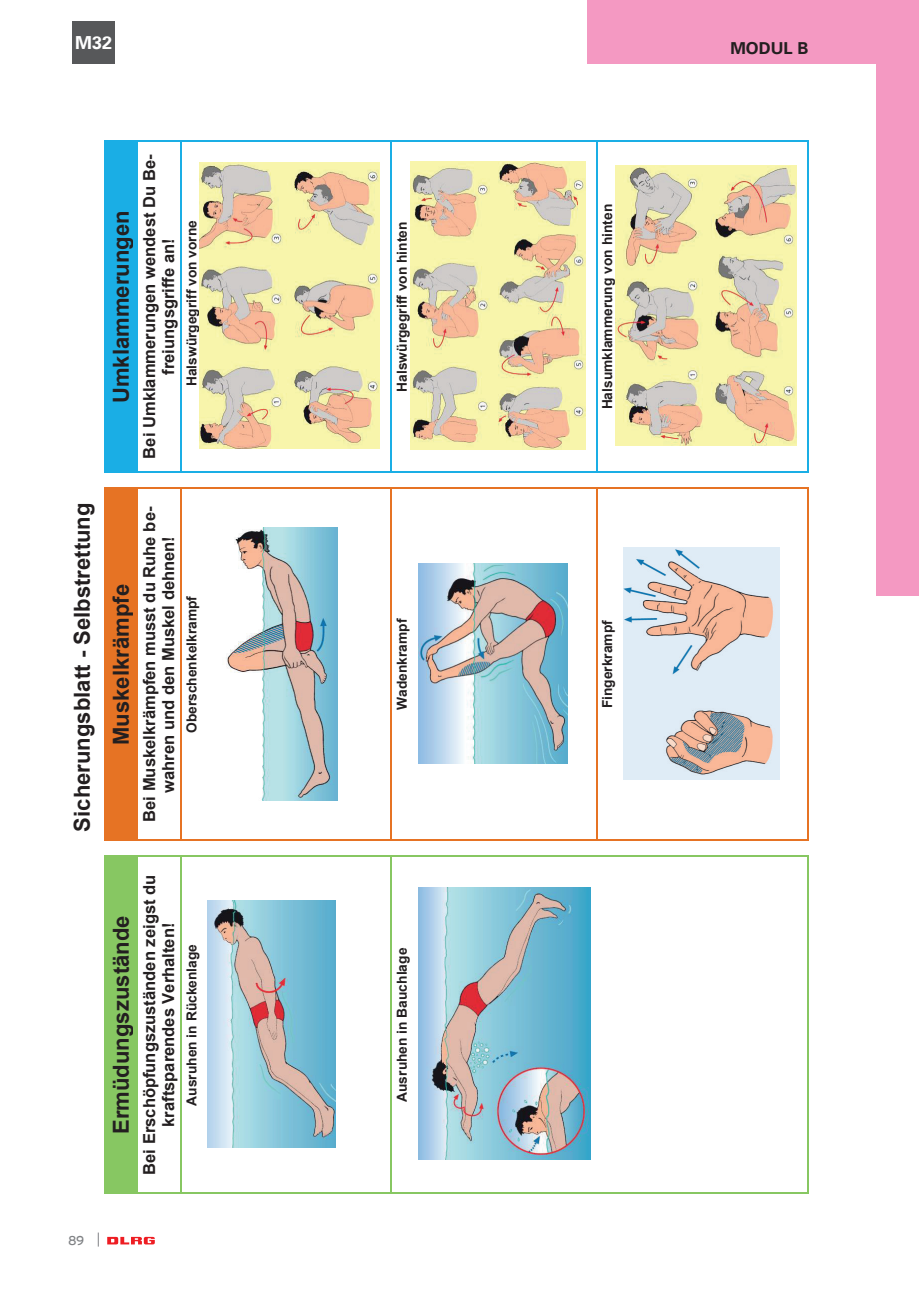
<style>
.page{position:relative;width:919px;height:1289px;background:#fff}
.page>*{position:absolute;margin:0;border:0;box-sizing:border-box;transform-origin:0 0}
.t1{font:700 22.05px "Arial";color:#231f20}
.t2{font:700 18px "DLRG Univers";color:#fff}
.t3{font:700 16.5px/19px "Arial";color:#231f20;text-align:center}
.t4{font:700 16.5px "DLRG Univers";color:#231f20}
.t5{font:700 13.8px "Arial";color:#231f20}
.t6{font:12.75px "Interstate";color:#808285}
</style>
<div class="page">
<svg style="left:98px;top:1232px;width:1px;height:14px"></svg>
<svg style="left:107px;top:1236px;width:48px;height:8px"></svg>
<div style="left:587px;top:0;width:319px;height:64px;background:#f499c2"></div>
<div style="left:876px;top:0;width:42px;height:595px;background:#f499c2"></div>
<div style="left:72px;top:21px;width:43px;height:43px;background:#57585a"></div>
<div style="left:108px;top:860px;width:26px;height:329px;background:#87c762"></div>
<div style="left:108px;top:492px;width:26px;height:344px;background:#e67324"></div>
<div style="left:108px;top:144px;width:26px;height:324px;background:#1aaee5"></div>
<hr style="left:104px;top:856px;width:2px;height:336px;background:#87c762">
<hr style="left:106px;top:856px;width:2px;height:336px;background:#87c762">
<hr style="left:104px;top:489px;width:2px;height:350px;background:#e67324">
<hr style="left:106px;top:489px;width:2px;height:350px;background:#e67324">
<hr style="left:104px;top:141px;width:2px;height:330px;background:#1aaee5">
<hr style="left:106px;top:141px;width:2px;height:330px;background:#1aaee5">
<hr style="left:134px;top:855px;width:2px;height:338px;background:#87c762">
<hr style="left:108px;top:1192px;width:28px;height:2px;background:#87c762">
<hr style="left:108px;top:854px;width:28px;height:2px;background:#87c762">
<hr style="left:134px;top:488px;width:2px;height:352px;background:#e67324">
<hr style="left:108px;top:839px;width:28px;height:2px;background:#e67324">
<hr style="left:108px;top:487px;width:28px;height:2px;background:#e67324">
<hr style="left:134px;top:140px;width:2px;height:332px;background:#1aaee5">
<hr style="left:108px;top:471px;width:28px;height:2px;background:#1aaee5">
<hr style="left:108px;top:139px;width:28px;height:2px;background:#1aaee5">
<hr style="left:136px;top:856px;width:2px;height:336px;background:#87c762">
<hr style="left:136px;top:489px;width:2px;height:350px;background:#e67324">
<hr style="left:136px;top:141px;width:2px;height:330px;background:#1aaee5">
<hr style="left:140px;top:1192px;width:40px;height:2px;background:#87c762">
<hr style="left:140px;top:854px;width:40px;height:2px;background:#87c762">
<hr style="left:140px;top:839px;width:40px;height:2px;background:#e67324">
<hr style="left:140px;top:487px;width:40px;height:2px;background:#e67324">
<hr style="left:140px;top:471px;width:40px;height:2px;background:#1aaee5">
<hr style="left:140px;top:139px;width:40px;height:2px;background:#1aaee5">
<hr style="left:180px;top:856px;width:2px;height:336px;background:#87c762">
<hr style="left:180px;top:489px;width:2px;height:350px;background:#e67324">
<hr style="left:180px;top:141px;width:2px;height:330px;background:#1aaee5">
<hr style="left:184px;top:1192px;width:206px;height:2px;background:#87c762">
<hr style="left:184px;top:854px;width:206px;height:2px;background:#87c762">
<hr style="left:184px;top:839px;width:206px;height:2px;background:#e67324">
<hr style="left:184px;top:487px;width:206px;height:2px;background:#e67324">
<hr style="left:184px;top:471px;width:206px;height:2px;background:#1aaee5">
<hr style="left:184px;top:139px;width:206px;height:2px;background:#1aaee5">
<hr style="left:390px;top:856px;width:2px;height:336px;background:#87c762">
<hr style="left:390px;top:489px;width:2px;height:350px;background:#e67324">
<hr style="left:390px;top:141px;width:2px;height:330px;background:#1aaee5">
<hr style="left:394px;top:1192px;width:201px;height:2px;background:#87c762">
<hr style="left:394px;top:854px;width:201px;height:2px;background:#87c762">
<hr style="left:394px;top:839px;width:201px;height:2px;background:#e67324">
<hr style="left:394px;top:487px;width:201px;height:2px;background:#e67324">
<hr style="left:394px;top:471px;width:201px;height:2px;background:#1aaee5">
<hr style="left:394px;top:139px;width:201px;height:2px;background:#1aaee5">
<hr style="left:595px;top:489px;width:2px;height:350px;background:#e67324">
<hr style="left:595px;top:141px;width:2px;height:330px;background:#1aaee5">
<hr style="left:599px;top:1192px;width:207px;height:2px;background:#87c762">
<hr style="left:806px;top:856px;width:2px;height:336px;background:#87c762">
<hr style="left:599px;top:854px;width:207px;height:2px;background:#87c762">
<hr style="left:599px;top:839px;width:207px;height:2px;background:#e67324">
<hr style="left:806px;top:489px;width:2px;height:350px;background:#e67324">
<hr style="left:599px;top:487px;width:207px;height:2px;background:#e67324">
<hr style="left:599px;top:471px;width:207px;height:2px;background:#1aaee5">
<hr style="left:806px;top:141px;width:2px;height:330px;background:#1aaee5">
<hr style="left:599px;top:139px;width:207px;height:2px;background:#1aaee5">
<img style="left:208px;top:900px;width:127px;height:247px">
<img style="left:226px;top:527px;width:111px;height:273px">
<img style="left:200px;top:163px;width:180px;height:285px">
<img style="left:418px;top:887px;width:172px;height:272px">
<img style="left:418px;top:563px;width:149px;height:200px">
<img style="left:410px;top:162px;width:175px;height:287px">
<img style="left:623px;top:547px;width:156px;height:232px">
<img style="left:615px;top:166px;width:181px;height:279px">
<p class="t2" style="left:75px;top:32px;width:39px">M32</p>
<p class="t4" style="left:730px;top:39px;width:79px">MODUL B</p>
<h1 class="t1" style="left:106px;top:403px;width:194px;rotate:-90deg">Umklammerungen</h1>
<p class="t3" style="left:140px;top:458px;width:305px;rotate:-90deg">Bei Umklammerungen wendest Du Be&shy;freiungsgriffe an!</p>
<p class="t5" style="left:182px;top:386px;width:167px;rotate:-90deg">Halswürgegriff von vorne</p>
<h1 class="t1" style="left:67px;top:831px;width:330px;rotate:-90deg">Sicherungsblatt - Selbstrettung</h1>
<h1 class="t1" style="left:106px;top:744px;width:162px;rotate:-90deg">Muskelkrämpfe</h1>
<p class="t3" style="left:140px;top:821px;width:316px;rotate:-90deg">Bei Muskelkrämpfen musst du Ruhe be&shy;wahren und den Muskel dehnen!</p>
<p class="t5" style="left:182px;top:733px;width:139px;rotate:-90deg">Oberschenkelkrampf</p>
<h1 class="t1" style="left:106px;top:1133px;width:220px;rotate:-90deg">Ermüdungszustände</h1>
<p class="t3" style="left:140px;top:1174px;width:302px;rotate:-90deg">Bei Erschöpfungszuständen zeigst du kraftsparendes Verhalten!</p>
<p class="t5" style="left:182px;top:1105px;width:163px;rotate:-90deg">Ausruhen in Rückenlage</p>
<p class="t6" style="left:68px;top:1233px;width:18px">89</p>
<p class="t5" style="left:393px;top:392px;width:172px;rotate:-90deg">Halswürgegriff von hinten</p>
<p class="t5" style="left:393px;top:710px;width:93px;rotate:-90deg">Wadenkrampf</p>
<p class="t5" style="left:393px;top:1101px;width:155px;rotate:-90deg">Ausruhen in Bauchlage</p>
<p class="t5" style="left:598px;top:409px;width:207px;rotate:-90deg">Halsumklammerung von hinten</p>
<p class="t5" style="left:598px;top:708px;width:90px;rotate:-90deg">Fingerkrampf</p>
</div>
